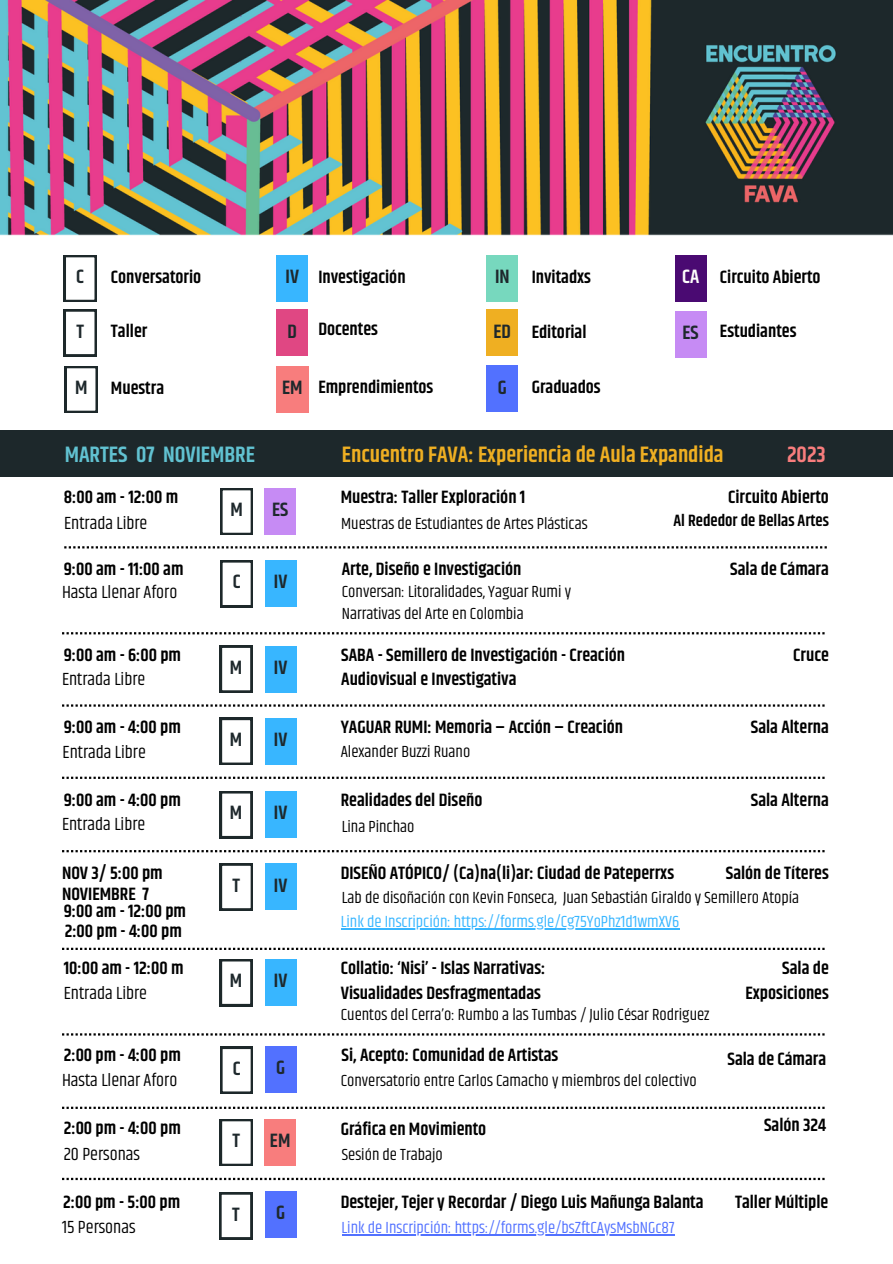
<style>
.page{position:relative;width:893px;height:1264px;background:#fff}
.page>*{position:absolute;margin:0;border:0;box-sizing:border-box;transform-origin:0 0}
.t1{font:600 22.5px "Khand";color:#efaf22}
.t2{font:600 22.5px "Khand";color:#61c2d1}
.t3{font:600 22.5px "Khand";color:#f87d7d}
.t4{font:600 19.5px "Khand";color:#1e282c}
.t5{font:600 19.5px "Khand";color:#fefefc}
.t6{font:600 18px/24.8px "Khand";color:#000}
.t7{font:18px "Khand";color:#000}
.t8{font:16.5px/22.5px "Khand";color:#000}
.t9{font:16.5px "Khand";color:#5271ff}
.t10{font:16.5px "Khand";color:#38b6ff}
.t11{font:600 16.5px "Khand";color:#000}
</style>
<div class="page">
<svg style="left:220px;top:645px;width:32px;height:47px"></svg>
<svg style="left:64px;top:255px;width:32px;height:47px"></svg>
<div style="left:277px;top:255px;width:31px;height:47px;background:#38b6ff"></div>
<div style="left:675px;top:311px;width:31px;height:46px;background:#c68bf4"></div>
<div style="left:675px;top:255px;width:31px;height:47px;background:#4a0a72"></div>
<svg style="left:64px;top:309px;width:32px;height:47px"></svg>
<div style="left:486px;top:309px;width:32px;height:47px;background:#efaf22"></div>
<div style="left:276px;top:309px;width:32px;height:47px;background:#e04783"></div>
<div style="left:276px;top:366px;width:32px;height:47px;background:#f87d7d"></div>
<div style="left:487px;top:365px;width:31px;height:47px;background:#5271ff"></div>
<svg style="left:65px;top:366px;width:32px;height:47px"></svg>
<div style="left:487px;top:255px;width:31px;height:47px;background:#77d8be"></div>
<img style="left:0;top:0;width:892px;height:235px">
<svg style="left:220px;top:718px;width:32px;height:46px"></svg>
<svg style="left:220px;top:791px;width:32px;height:47px"></svg>
<svg style="left:220px;top:560px;width:33px;height:47px"></svg>
<svg style="left:220px;top:1046px;width:33px;height:47px"></svg>
<div style="left:265px;top:560px;width:31px;height:47px;background:#38b6ff"></div>
<div style="left:265px;top:645px;width:31px;height:47px;background:#38b6ff"></div>
<div style="left:265px;top:718px;width:31px;height:46px;background:#38b6ff"></div>
<div style="left:265px;top:791px;width:31px;height:47px;background:#38b6ff"></div>
<div style="left:265px;top:863px;width:31px;height:47px;background:#38b6ff"></div>
<div style="left:265px;top:1045px;width:31px;height:47px;background:#5271ff"></div>
<div style="left:265px;top:1191px;width:31px;height:46px;background:#5271ff"></div>
<div style="left:0;top:430px;width:892px;height:46px;background:#1d282b"></div>
<svg style="left:220px;top:959px;width:32px;height:47px"></svg>
<div style="left:265px;top:959px;width:31px;height:47px;background:#38b6ff"></div>
<svg style="left:220px;top:1119px;width:32px;height:46px"></svg>
<svg style="left:220px;top:863px;width:32px;height:47px"></svg>
<div style="left:264px;top:1119px;width:32px;height:46px;background:#f87d7d"></div>
<svg style="left:219px;top:1192px;width:33px;height:47px"></svg>
<div style="left:264px;top:488px;width:32px;height:47px;background:#c68bf4"></div>
<svg style="left:220px;top:488px;width:33px;height:47px"></svg>
<svg style="left:64px;top:546px;width:762px;height:2px"></svg>
<svg style="left:62px;top:632px;width:762px;height:2px"></svg>
<svg style="left:62px;top:704px;width:762px;height:2px"></svg>
<svg style="left:62px;top:776px;width:762px;height:3px"></svg>
<svg style="left:62px;top:850px;width:762px;height:2px"></svg>
<svg style="left:62px;top:947px;width:762px;height:3px"></svg>
<svg style="left:62px;top:1033px;width:762px;height:2px"></svg>
<svg style="left:62px;top:1106px;width:762px;height:2px"></svg>
<svg style="left:62px;top:1177px;width:762px;height:3px"></svg>
<hr style="left:341px;top:1234px;width:333px;height:1px;background:#5271ff">
<hr style="left:341px;top:928px;width:338px;height:1px;background:#38b6ff">
<p class="t6" style="left:111px;top:265px;width:92px">Conversatorio</p>
<p class="t6" style="left:318px;top:265px;width:89px">Investigación</p>
<p class="t4" style="left:76px;top:263px;width:9px">C</p>
<p class="t4" style="left:285px;top:263px;width:15px">IV</p>
<p class="t4" style="left:495px;top:263px;width:16px">IN</p>
<p class="t6" style="left:531px;top:265px;width:61px">Invitadxs</p>
<p class="t5" style="left:682px;top:263px;width:19px">CA</p>
<p class="t6" style="left:719px;top:265px;width:102px">Circuito Abierto</p>
<p class="t6" style="left:318px;top:317px;width:61px">Docentes</p>
<p class="t6" style="left:531px;top:321px;width:56px">Editorial</p>
<p class="t6" style="left:111px;top:320px;width:38px">Taller</p>
<p class="t4" style="left:76px;top:317px;width:9px">T</p>
<p class="t4" style="left:287px;top:317px;width:11px">D</p>
<p class="t4" style="left:493px;top:317px;width:19px">ED</p>
<p class="t4" style="left:682px;top:318px;width:18px">ES</p>
<p class="t6" style="left:719px;top:320px;width:78px">Estudiantes</p>
<p class="t6" style="left:318px;top:376px;width:117px">Emprendimientos</p>
<p class="t6" style="left:531px;top:376px;width:70px">Graduados</p>
<p class="t4" style="left:75px;top:373px;width:14px">M</p>
<p class="t4" style="left:282px;top:374px;width:22px">EM</p>
<p class="t4" style="left:498px;top:373px;width:10px">G</p>
<p class="t6" style="left:111px;top:376px;width:55px">Muestra</p>
<p class="t2" style="left:65px;top:438px;width:192px">MARTES 07 NOVIEMBRE</p>
<p class="t1" style="left:342px;top:438px;width:383px">Encuentro FAVA: Experiencia de Aula Expandida</p>
<p class="t3" style="left:787px;top:438px;width:40px">2023</p>
<p class="t6" style="left:64px;top:485px;width:116px">8:00 am - 12:00 m</p>
<p class="t6" style="left:728px;top:485px;width:102px">Circuito Abierto</p>
<p class="t11" style="left:673px;top:508px;width:157px">Al Rededor de Bellas Artes</p>
<p class="t6" style="left:341px;top:485px;width:186px">Muestra: Taller Exploración 1</p>
<p class="t8" style="left:341px;top:512px;width:248px">Muestras de Estudiantes de Artes Plásticas</p>
<p class="t4" style="left:230px;top:495px;width:14px">M</p>
<p class="t4" style="left:272px;top:495px;width:18px">ES</p>
<p class="t7" style="left:64px;top:510px;width:85px">Entrada Libre</p>
<p class="t6" style="left:64px;top:558px;width:121px">9:00 am - 11:00 am</p>
<p class="t7" style="left:62px;top:579px;width:117px">Hasta Llenar Aforo</p>
<p class="t4" style="left:233px;top:568px;width:9px">C</p>
<p class="t4" style="left:274px;top:568px;width:15px">IV</p>
<p class="t6" style="left:342px;top:558px;width:181px">Arte, Diseño e Investigación</p>
<p class="t8" style="left:342px;top:580px;width:231px">Conversan: Litoralidades, Yaguar Rumi y<br>Narrativas del Arte en Colombia</p>
<p class="t6" style="left:730px;top:558px;width:100px">Sala de Cámara</p>
<p class="t6" style="left:64px;top:643px;width:119px">9:00 am - 6:00 pm</p>
<p class="t7" style="left:62px;top:666px;width:85px">Entrada Libre</p>
<p class="t4" style="left:230px;top:653px;width:14px">M</p>
<p class="t4" style="left:274px;top:653px;width:15px">IV</p>
<p class="t6" style="left:341px;top:643px;width:285px">SABA - Semillero de Investigación - Creación</p>
<p class="t6" style="left:341px;top:668px;width:177px">Audiovisual e Investigativa</p>
<p class="t6" style="left:793px;top:643px;width:37px">Cruce</p>
<p class="t6" style="left:64px;top:715px;width:119px">9:00 am - 4:00 pm</p>
<p class="t7" style="left:62px;top:738px;width:85px">Entrada Libre</p>
<p class="t4" style="left:230px;top:725px;width:14px">M</p>
<p class="t4" style="left:274px;top:725px;width:15px">IV</p>
<p class="t6" style="left:341px;top:715px;width:284px">YAGUAR RUMI: Memoria – Acción – Creación</p>
<p class="t8" style="left:341px;top:741px;width:131px">Alexander Buzzi Ruano</p>
<p class="t6" style="left:750px;top:715px;width:80px">Sala Alterna</p>
<p class="t6" style="left:64px;top:788px;width:119px">9:00 am - 4:00 pm</p>
<p class="t7" style="left:62px;top:811px;width:85px">Entrada Libre</p>
<p class="t4" style="left:230px;top:799px;width:14px">M</p>
<p class="t4" style="left:274px;top:799px;width:15px">IV</p>
<p class="t6" style="left:341px;top:788px;width:143px">Realidades del Diseño</p>
<p class="t8" style="left:342px;top:815px;width:74px">Lina Pinchao</p>
<p class="t6" style="left:750px;top:788px;width:80px">Sala Alterna</p>
<p class="t6" style="left:62px;top:861px;width:102px">NOV 3/ 5:00 pm</p>
<p class="t6" style="left:62px;top:882px;width:89px">NOVIEMBRE 7</p>
<p class="t6" style="left:64px;top:899px;width:124px">9:00 am - 12:00 pm</p>
<p class="t6" style="left:65px;top:919px;width:119px">2:00 pm - 4:00 pm</p>
<p class="t4" style="left:232px;top:871px;width:9px">T</p>
<p class="t4" style="left:274px;top:871px;width:15px">IV</p>
<p class="t6" style="left:341px;top:861px;width:335px">DISEÑO ATÓPICO/ (Ca)na(li)ar: Ciudad de Pateperrxs</p>
<p class="t6" style="left:725px;top:861px;width:105px">Salón de Títeres</p>
<p class="t8" style="left:342px;top:887px;width:459px">Lab de disoñación con Kevin Fonseca, Juan Sebastián Giraldo y Semillero Atopía</p>
<p class="t10" style="left:341px;top:909px;width:340px">Link de Inscripción: https://forms.gle/Cg75YoPhz1d1wmXV6</p>
<p class="t6" style="left:64px;top:956px;width:121px">10:00 am - 12:00 m</p>
<p class="t7" style="left:64px;top:980px;width:85px">Entrada Libre</p>
<p class="t4" style="left:230px;top:966px;width:14px">M</p>
<p class="t4" style="left:274px;top:966px;width:15px">IV</p>
<p class="t6" style="left:341px;top:956px;width:206px">Collatio: ‘Nisi’ - Islas Narrativas:<br>Visualidades Desfragmentadas</p>
<p class="t6" style="left:782px;top:956px;width:48px">Sala de</p>
<p class="t6" style="left:745px;top:981px;width:85px">Exposiciones</p>
<p class="t8" style="left:341px;top:1004px;width:370px">Cuentos del Cerra’o: Rumbo a las Tumbas / Julio César Rodriguez</p>
<p class="t6" style="left:64px;top:1043px;width:119px">2:00 pm - 4:00 pm</p>
<p class="t7" style="left:62px;top:1067px;width:117px">Hasta Llenar Aforo</p>
<p class="t4" style="left:233px;top:1054px;width:9px">C</p>
<p class="t4" style="left:276px;top:1053px;width:10px">G</p>
<p class="t6" style="left:341px;top:1043px;width:218px">Si, Acepto: Comunidad de Artistas</p>
<p class="t8" style="left:341px;top:1070px;width:357px">Conversatorio entre Carlos Camacho y miembros del colectivo</p>
<p class="t6" style="left:727px;top:1047px;width:100px">Sala de Cámara</p>
<p class="t6" style="left:64px;top:1116px;width:119px">2:00 pm - 4:00 pm</p>
<p class="t6" style="left:341px;top:1117px;width:147px">Gráfica en Movimiento</p>
<p class="t6" style="left:764px;top:1113px;width:64px">Salón 324</p>
<p class="t4" style="left:232px;top:1126px;width:9px">T</p>
<p class="t4" style="left:270px;top:1126px;width:22px">EM</p>
<p class="t7" style="left:64px;top:1140px;width:78px">20 Personas</p>
<p class="t8" style="left:342px;top:1143px;width:102px">Sesión de Trabajo</p>
<p class="t6" style="left:63px;top:1189px;width:118px">2:00 pm - 5:00 pm</p>
<p class="t6" style="left:341px;top:1189px;width:364px">Destejer, Tejer y Recordar / Diego Luis Mañunga Balanta</p>
<p class="t6" style="left:735px;top:1189px;width:95px">Taller Múltiple</p>
<p class="t9" style="left:341px;top:1215px;width:334px">Link de Inscripción: https://forms.gle/bsZftCAysMsbNGc87</p>
<p class="t4" style="left:276px;top:1198px;width:10px">G</p>
<p class="t4" style="left:232px;top:1199px;width:9px">T</p>
<p class="t7" style="left:62px;top:1214px;width:75px">15 Personas</p>
</div>
